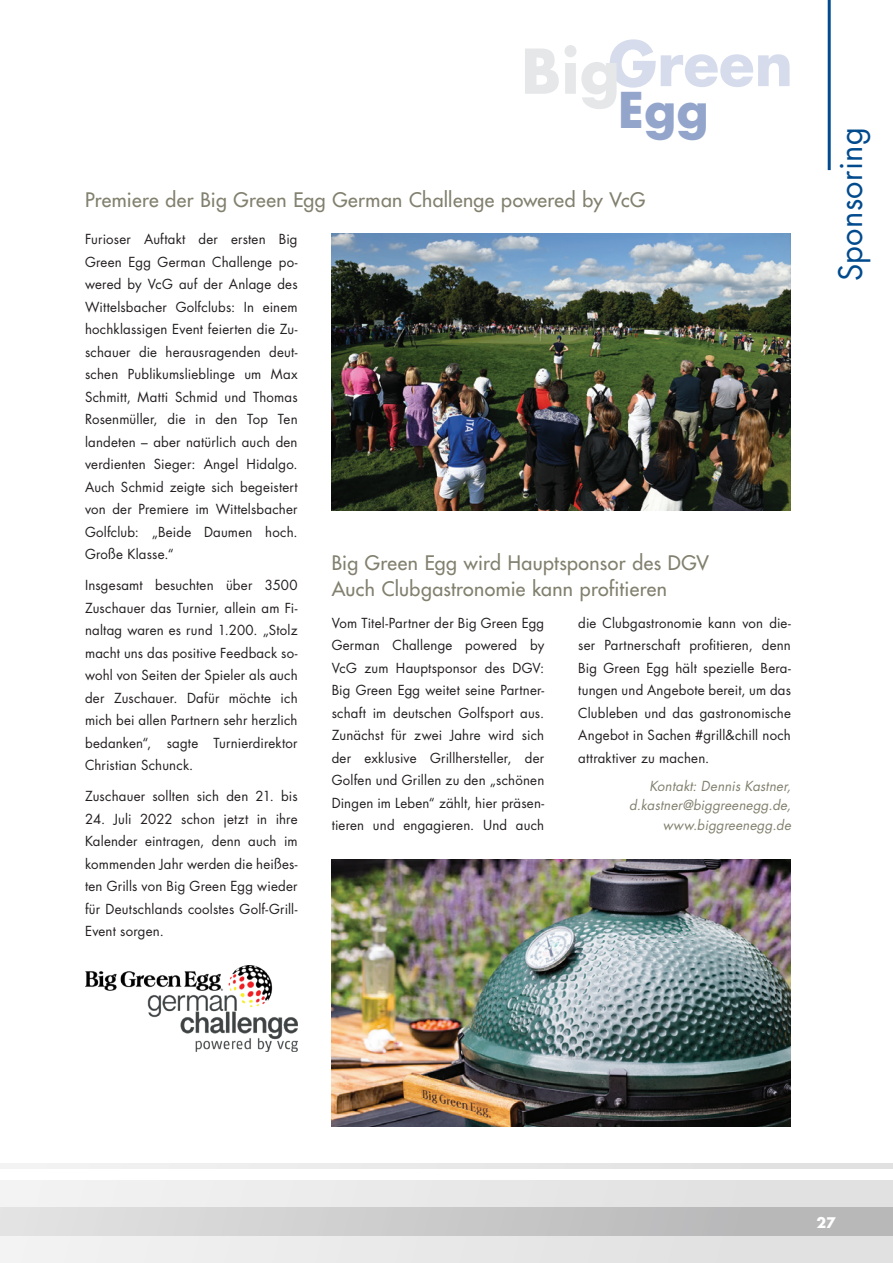
<style>
.page{position:relative;width:893px;height:1263px;background:#fff}
.page>*{position:absolute;margin:0;border:0;box-sizing:border-box;transform-origin:0 0}
.t1{font:700 60px "Futura LT";color:#d6dcec}
.t2{font:700 60px "Futura LT";color:#e6e7e9}
.t3{font:700 48px "Futura LT";color:#94a5cc}
.t4{font:31.5px "Futura LT";letter-spacing:.01em;color:#004a8d}
.t5{font:19.5px/25.5px "Futura LT";letter-spacing:.02em;color:#82806e}
.t6{font:700 14.25px "Futura LT";color:#fff}
.t7{font:13.5px/22.5px "Futura LT";letter-spacing:.015em;color:#231f20;text-align:justify}
.t8{font:italic 13.5px/19.5px "Futura LT";letter-spacing:.015em;color:#82806e;text-align:right}
</style>
<div class="page">
<img style="left:332px;top:859px;width:459px;height:268px">
<div style="left:0;top:1163px;width:893px;height:6px;background:#e8e8e9"></div>
<div style="left:0;top:1180px;width:893px;height:55px;background:#e8e8e8"></div>
<svg style="left:0;top:1208px;width:893px;height:55px"></svg>
<hr style="left:828px;top:0;width:3px;height:170px;background:#004a8d">
<img style="left:332px;top:234px;width:459px;height:276px">
<img style="left:85px;top:965px;width:213px;height:87px">
<h1 class="t1" style="left:608px;top:24px;width:186px">Green</h1>
<h1 class="t2" style="left:521px;top:31px;width:100px">Big</h1>
<h2 class="t3" style="left:618px;top:78px;width:92px">Egg</h2>
<h3 class="t5" style="left:85px;top:187px;width:562px">Premiere der Big Green Egg German Challenge powered by VcG</h3>
<p class="t7" style="left:85px;top:228px;width:214px">Furioser Auftakt der ersten Big Green Egg German Challenge po&shy;wered by VcG auf der Anlage des Wittelsbacher Golfclubs: In einem hochklassigen Event feierten die Zu&shy;schauer die herausragenden deut&shy;schen Publikumslieblinge um Max Schmitt, Matti Schmid und Thomas Rosenmüller, die in den Top Ten landeten – aber natürlich auch den verdienten Sieger: Angel Hidalgo.<br>Auch Schmid zeigte sich begeistert von der Premiere im Wittelsbacher Golfclub: „Beide Daumen hoch.<br>Große Klasse.“</p>
<p class="t7" style="left:85px;top:574px;width:214px">Insgesamt besuchten über 3500<br>Zuschauer das Turnier, allein am Fi&shy;naltag waren es rund 1.200. „Stolz macht uns das positive Feedback so&shy;wohl von Seiten der Spieler als auch der Zuschauer. Dafür möchte ich mich bei allen Partnern sehr herzlich bedanken“, sagte Turnierdirektor Christian Schunck.</p>
<p class="t7" style="left:85px;top:785px;width:214px">Zuschauer sollten sich den 21. bis</p>
<p class="t7" style="left:85px;top:808px;width:214px">24. Juli 2022 schon jetzt in ihre Kalender eintragen, denn auch im kommenden Jahr werden die heißes&shy;ten Grills von Big Green Egg wieder für Deutschlands coolstes Golf-Grill-Event sorgen.</p>
<h3 class="t5" style="left:332px;top:550px;width:379px">Big Green Egg wird Hauptsponsor des DGV<br>Auch Clubgastronomie kann profitieren</h3>
<p class="t7" style="left:332px;top:612px;width:214px">Vom Titel-Partner der Big Green Egg German Challenge powered by VcG zum Hauptsponsor des DGV:<br>Big Green Egg weitet seine Partner&shy;schaft im deutschen Golfsport aus.<br>Zunächst für zwei Jahre wird sich der exklusive Grillhersteller, der Golfen und Grillen zu den „schönen Dingen im Leben“ zählt, hier präsen&shy;tieren und engagieren. Und auch</p>
<p class="t7" style="left:578px;top:612px;width:214px">die Clubgastronomie kann von die&shy;ser Partnerschaft profitieren, denn Big Green Egg hält spezielle Bera&shy;tungen und Angebote bereit, um das Clubleben und das gastronomische Angebot in Sachen #grill&amp;chill noch attraktiver zu machen.</p>
<p class="t8" style="left:629px;top:776px;width:163px">Kontakt: Dennis Kastner, d.kastner@biggreenegg.de, www.biggreenegg.de</p>
<h3 class="t4" style="left:830px;top:281px;width:155px;rotate:-90deg">Sponsoring</h3>
<p class="t6" style="left:816px;top:1213px;width:21px">27</p>
</div>
